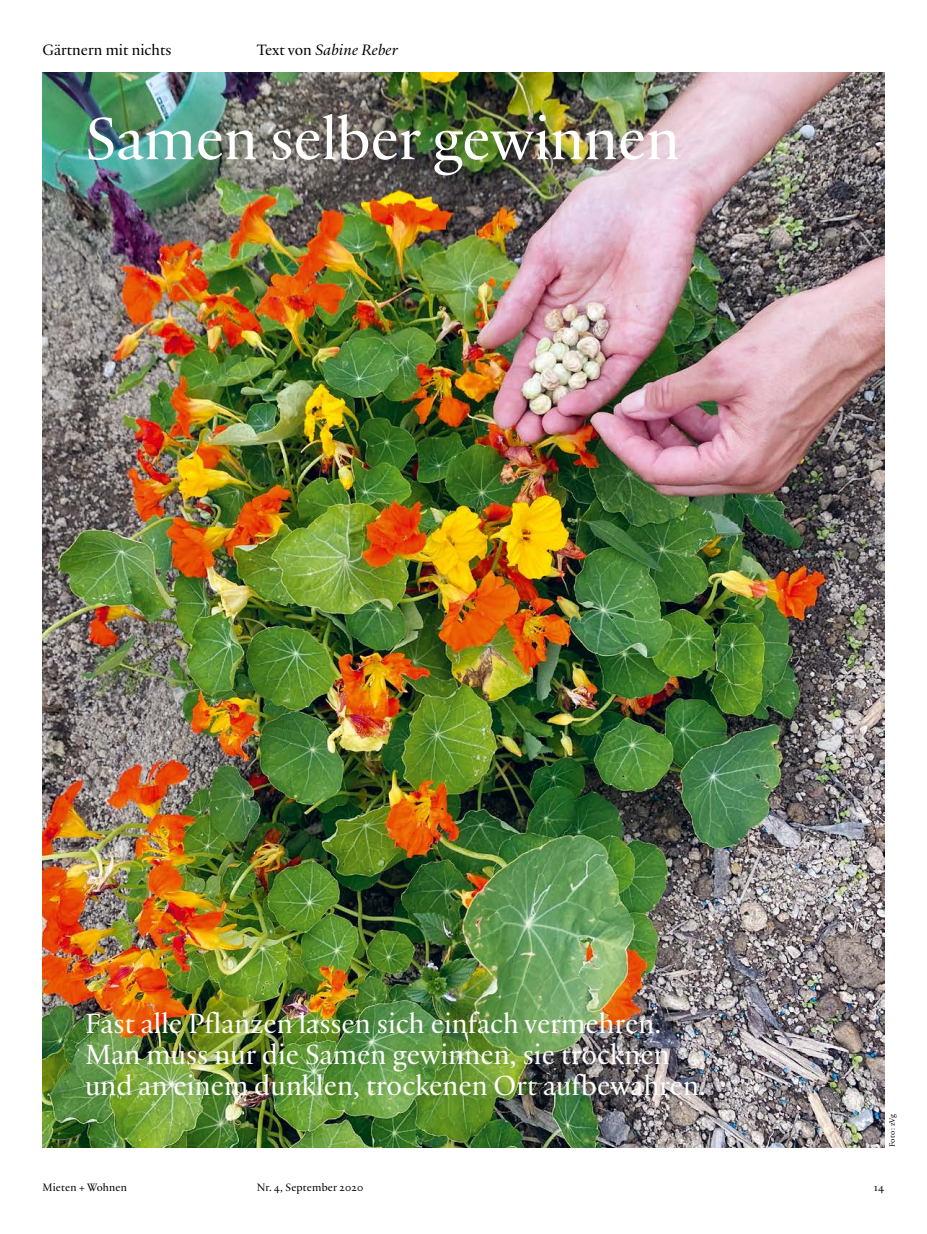
<style>
.page{position:relative;width:927px;height:1234px;background:#fff}
.page>*{position:absolute;margin:0;border:0;box-sizing:border-box;transform-origin:0 0}
.Titel_6___43_0{font:64.5px "Practice";letter-spacing:-.01em;color:#fff}
.Lead_3___20_0{font:30px/30.9px "Practice";color:#fff}
.Spitzmarke{font:16.2px "Practice Regular Ita";color:#000}
.Spitzmarke-2{font:16.2px "Practice";color:#000}
.t1{font:11.55px "Practice";letter-spacing:.01em;color:#000}
.Fotograf_in{font:8.25px "Practice";letter-spacing:.025em;color:#000}
.s1{font-family:"Practice"}
</style>
<div class="page">
<img style="left:43px;top:72px;width:841px;height:1074px">
<p class="Spitzmarke-2" style="left:43px;top:39px;width:131px">Gärtnern mit nichts</p>
<p class="Spitzmarke" style="left:257px;top:38px;width:143px"><span class="s1">Text von</span> Sabine Reber</p>
<h1 class="Titel_6___43_0" style="left:85px;top:96px;width:597px">Samen selber gewinnen</h1>
<h2 class="Lead_3___20_0" style="left:85px;top:1006px;width:623px">Fast alle Pflanzen lassen sich einfach vermehren.<br>Man muss nur die Samen gewinnen, sie trocknen und an einem dunklen, trockenen Ort aufbewahren.</h2>
<p class="Fotograf_in" style="left:887px;top:1146px;width:35px;rotate:-90deg">Foto: zVg</p>
<p class="t1" style="left:43px;top:1179px;width:86px">Mieten + Wohnen</p>
<p class="t1" style="left:257px;top:1179px;width:108px">Nr. 4, September 2020</p>
<p class="t1" style="left:874px;top:1179px;width:12px">14</p>
</div>
